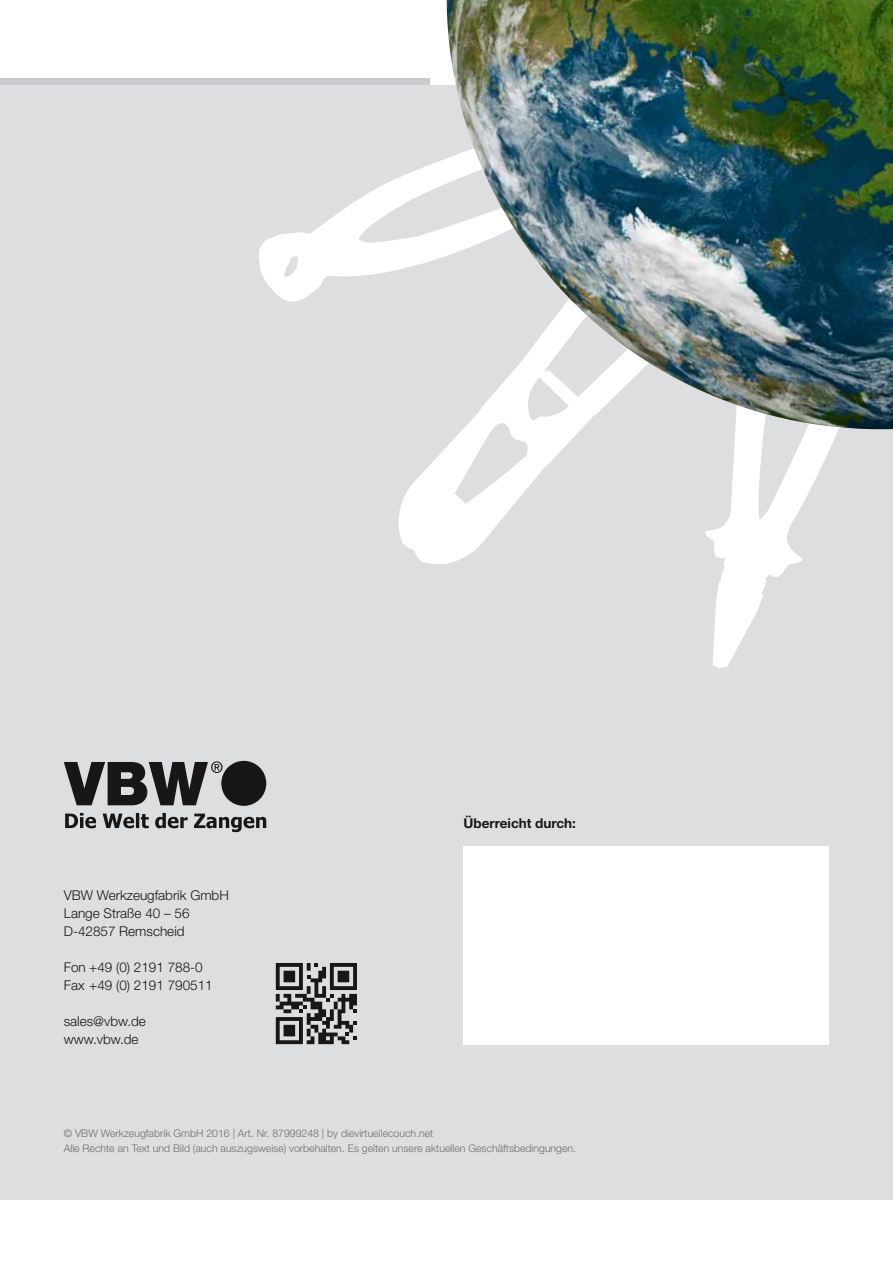
<style>
.page{position:relative;width:893px;height:1263px;background:#fff}
.page>*{position:absolute;margin:0;border:0;box-sizing:border-box;transform-origin:0 0}
.t1{font:300 13.5px/18px "Helvetica Neue LT";color:#181716}
.t2{font:700 13.5px "Helvetica Neue LT";color:#181716}
.t3{font:300 10.5px/15px "Helvetica Neue LT";color:#6e6e6e}
</style>
<div class="page">
<div style="left:0;top:85px;width:893px;height:1114px;background:#dcdedf"></div>
<svg style="left:705px;top:433px;width:132px;height:235px"></svg>
<svg style="left:399px;top:433px;width:178px;height:131px"></svg>
<svg style="left:259px;top:158px;width:188px;height:144px"></svg>
<img style="left:447px;top:0;width:446px;height:433px">
<svg style="left:276px;top:963px;width:81px;height:81px"></svg>
<svg style="left:64px;top:761px;width:202px;height:71px"></svg>
<div style="left:0;top:79px;width:429px;height:6px;background:#cacbcf"></div>
<div style="left:463px;top:846px;width:366px;height:198px;background:#fff"></div>
<p class="t1" style="left:64px;top:886px;width:167px">VBW Werkzeugfabrik GmbH<br>Lange Straße 40 – 56<br>D-42857 Remscheid</p>
<p class="t1" style="left:64px;top:958px;width:150px">Fon +49 (0) 2191 788-0<br>Fax +49 (0) 2191 790511</p>
<p class="t1" style="left:64px;top:1012px;width:84px">sales@vbw.de www.vbw.de</p>
<p class="t2" style="left:463px;top:815px;width:114px">Überreicht durch:</p>
<p class="t3" style="left:64px;top:1126px;width:514px">© VBW Werkzeugfabrik GmbH 2016 | Art. Nr. 87999248 | by dievirtuellecouch.net<br>Alle Rechte an Text und Bild (auch auszugsweise) vorbehalten. Es gelten unsere aktuellen Geschäftsbedingungen.</p>
</div>
